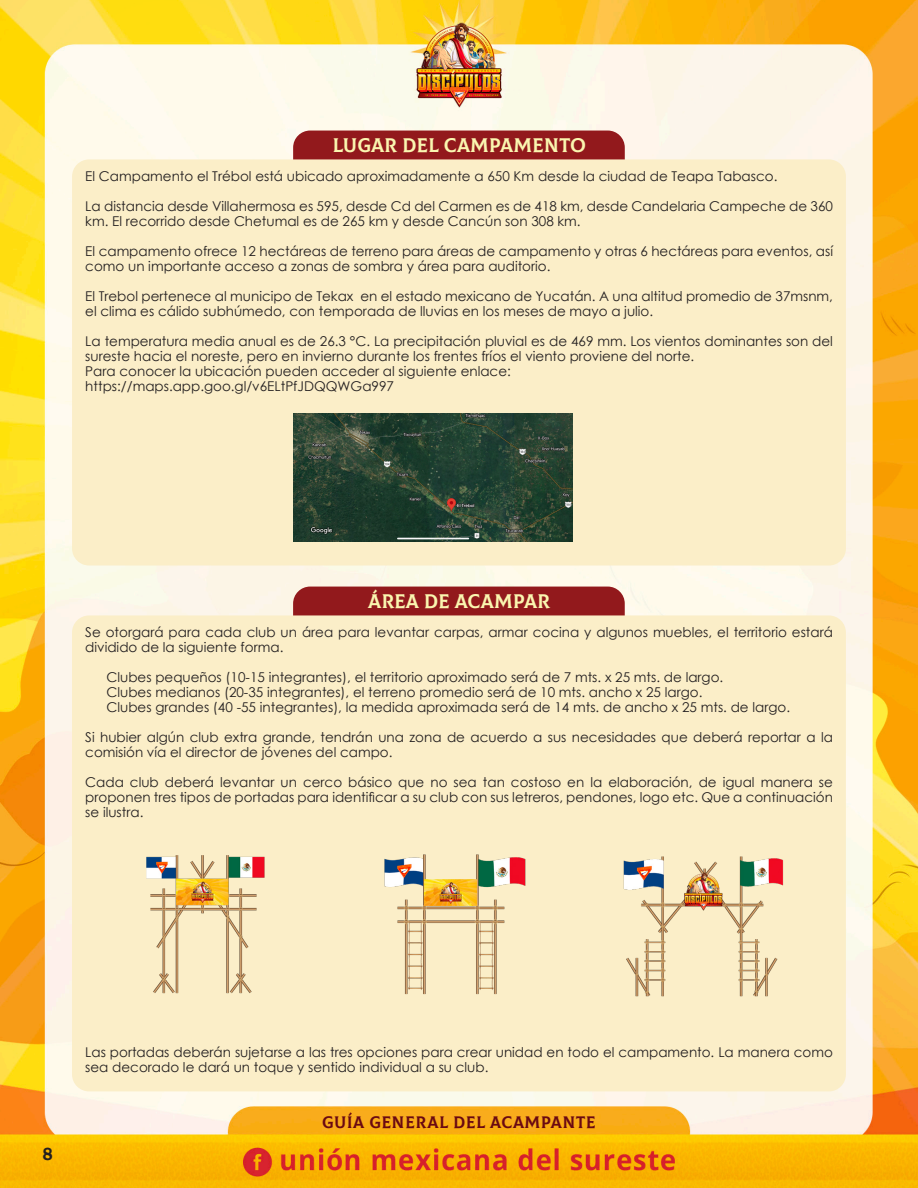
<style>
.page{position:relative;width:918px;height:1188px;background:#fff}
.page>*{position:absolute;margin:0;border:0;box-sizing:border-box;transform-origin:0 0}
.t1{font:19.5px "Colus";color:#faf6b0}
.t2{font:18px "Colus";color:#231f20}
.t3{font:16.5px "Colus";letter-spacing:.025em;color:#6a0912}
.t4{font:13.5px/15px "Century Gothic";color:#231f20}
</style>
<div class="page">
<img style="left:0;top:0;width:918px;height:1188px">
<div style="left:293px;top:131px;width:332px;height:69px;background:#92191c;border-radius:17px"></div>
<div style="left:72px;top:159px;width:774px;height:407px;background:#fbeec8;border-radius:17px"></div>
<img style="left:293px;top:413px;width:279px;height:129px">
<div style="left:293px;top:587px;width:332px;height:70px;background:#92191c;border-radius:17px"></div>
<div style="left:72px;top:615px;width:774px;height:476px;background:#fbeec8;border-radius:17px"></div>
<img style="left:146px;top:855px;width:119px;height:139px">
<img style="left:384px;top:854px;width:142px;height:141px">
<img style="left:623px;top:856px;width:161px;height:141px">
<p class="t1" style="left:332px;top:131px;width:255px">LUGAR DEL CAMPAMENTO</p>
<p class="t4" style="left:85px;top:168px;width:694px">El Campamento el Trébol está ubicado aproximadamente a 650 Km desde la ciudad de Teapa Tabasco.</p>
<p class="t4" style="left:85px;top:198px;width:749px">La distancia desde Villahermosa es 595, desde Cd del Carmen es de 418 km, desde Candelaria Campeche de 360 km. El recorrido desde Chetumal es de 265 km y desde Cancún son 308 km.</p>
<p class="t4" style="left:85px;top:243px;width:749px">El campamento ofrece 12 hectáreas de terreno para áreas de campamento y otras 6 hectáreas para eventos, así como un importante acceso a zonas de sombra y área para auditorio.</p>
<p class="t4" style="left:85px;top:288px;width:749px">El Trebol pertenece al municipo de Tekax en el estado mexicano de Yucatán. A una altitud promedio de 37msnm, el clima es cálido subhúmedo, con temporada de lluvias en los meses de mayo a julio.</p>
<p class="t4" style="left:85px;top:333px;width:749px">La temperatura media anual es de 26.3 °C. La precipitación pluvial es de 469 mm. Los vientos dominantes son del sureste hacia el noreste, pero en invierno durante los frentes fríos el viento proviene del norte.</p>
<p class="t4" style="left:85px;top:363px;width:427px">Para conocer la ubicación pueden acceder al siguiente enlace:</p>
<p class="t4" style="left:85px;top:378px;width:310px">https://maps.app.goo.gl/v6ELtPfJDQQWGa997</p>
<p class="t1" style="left:368px;top:587px;width:183px">ÁREA DE ACAMPAR</p>
<p class="t4" style="left:85px;top:624px;width:749px">Se otorgará para cada club un área para levantar carpas, armar cocina y algunos muebles, el territorio estará dividido de la siguiente forma.</p>
<p class="t4" style="left:107px;top:669px;width:618px">Clubes pequeños (10-15 integrantes), el territorio aproximado será de 7 mts. x 25 mts. de largo.</p>
<p class="t4" style="left:107px;top:684px;width:597px">Clubes medianos (20-35 integrantes), el terreno promedio será de 10 mts. ancho x 25 largo.</p>
<p class="t4" style="left:107px;top:699px;width:685px">Clubes grandes (40 -55 integrantes), la medida aproximada será de 14 mts. de ancho x 25 mts. de largo.</p>
<p class="t4" style="left:85px;top:729px;width:749px">Si hubier algún club extra grande, tendrán una zona de acuerdo a sus necesidades que deberá reportar a la comisión vía el director de jóvenes del campo.</p>
<p class="t4" style="left:85px;top:774px;width:749px;text-align:justify">Cada club deberá levantar un cerco básico que no sea tan costoso en la elaboración, de igual manera se proponen tres tipos de portadas para identificar a su club con sus letreros, pendones, logo etc. Que a continuación se ilustra.</p>
<h2 class="t2" style="left:43px;top:1140px;width:12px">8</h2>
<p class="t4" style="left:85px;top:1044px;width:749px">Las portadas deberán sujetarse a las tres opciones para crear unidad en todo el campamento. La manera como sea decorado le dará un toque y sentido individual a su club.</p>
<p class="t3" style="left:322px;top:1110px;width:275px">GUÍA GENERAL DEL ACAMPANTE</p>
</div>
